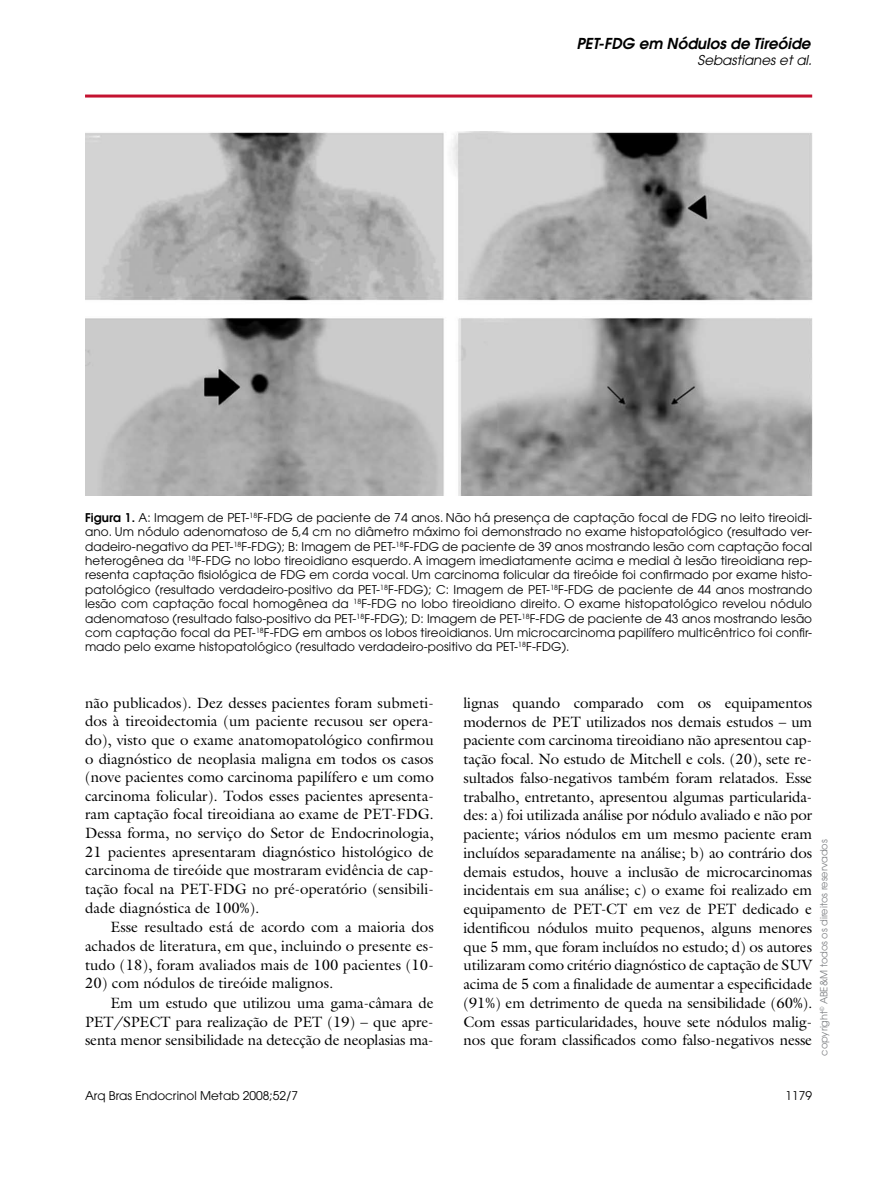
<style>
.page{position:relative;width:893px;height:1191px;background:#fff}
.page>*{position:absolute;margin:0;border:0;box-sizing:border-box;transform-origin:0 0}
.t1{font:15px/18.8px "Galliard";letter-spacing:-.01em;color:#000;text-align:justify}
.t2{font:italic 600 15px "Avant Garde";color:#000}
.t3{font:italic 13.5px "Avant Garde";color:#000}
.t4{font:12px/14.4px "Avant Garde";letter-spacing:.01em;color:#000;text-align:justify}
.t5{font:9.9px "Avant Garde";letter-spacing:-.01em;color:#808285}
.s1{font-weight:600}
</style>
<div class="page">
<hr style="left:85px;top:95px;width:727px;height:3px;background:#c41230">
<img style="left:85px;top:132px;width:727px;height:363px">
<p class="t2" style="left:577px;top:34px;width:235px">PET-FDG em Nódulos de Tireóide</p>
<p class="t3" style="left:698px;top:52px;width:116px">Sebastianes et al.</p>
<p class="t4" style="left:85px;top:510px;width:729px"><span class="s1">Figura 1.</span> A: Imagem de PET-<sup>18</sup>F-FDG de paciente de 74 anos. Não há presença de captação focal de FDG no leito tireoidi&shy;ano. Um nódulo adenomatoso de 5,4 cm no diâmetro máximo foi demonstrado no exame histopatológico (resultado ver&shy;dadeiro-negativo da PET-<sup>18</sup>F-FDG); B: Imagem de PET-<sup>18</sup>F-FDG de paciente de 39 anos mostrando lesão com captação focal heterogênea da <sup>18</sup>F-FDG no lobo tireoidiano esquerdo. A imagem imediatamente acima e medial à lesão tireoidiana rep&shy;resenta captação fisiológica de FDG em corda vocal. Um carcinoma folicular da tireóide foi confirmado por exame histo&shy;patológico (resultado verdadeiro-positivo da PET-<sup>18</sup>F-FDG); C: Imagem de PET-<sup>18</sup>F-FDG de paciente de 44 anos mostrando lesão com captação focal homogênea da <sup>18</sup>F-FDG no lobo tireoidiano direito. O exame histopatológico revelou nódulo adenomatoso (resultado falso-positivo da PET-<sup>18</sup>F-FDG); D: Imagem de PET-<sup>18</sup>F-FDG de paciente de 43 anos mostrando lesão com captação focal da PET-<sup>18</sup>F-FDG em ambos os lobos tireoidianos. Um microcarcinoma papilífero multicêntrico foi confir&shy;mado pelo exame histopatológico (resultado verdadeiro-positivo da PET-<sup>18</sup>F-FDG).</p>
<p class="t1" style="left:85px;top:693px;width:350px">não publicados). Dez desses pacientes foram submeti&shy;dos à tireoidectomia (um paciente recusou ser opera&shy;do), visto que o exame anatomopatológico confirmou o diagnóstico de neoplasia maligna em todos os casos (nove pacientes como carcinoma papilífero e um como carcinoma folicular). Todos esses pacientes apresenta&shy;ram captação focal tireoidiana ao exame de PET-FDG.<br>Dessa forma, no serviço do Setor de Endocrinologia, 21 pacientes apresentaram diagnóstico histológico de carcinoma de tireóide que mostraram evidência de cap&shy;tação focal na PET-FDG no pré-operatório (sensibili&shy;dade diagnóstica de 100%).</p>
<p class="t1" style="left:85px;top:917px;width:350px;text-indent:26px">Esse resultado está de acordo com a maioria dos achados de literatura, em que, incluindo o presente es&shy;tudo (18), foram avaliados mais de 100 pacientes (10-</p>
<p class="t1" style="left:85px;top:973px;width:250px">20) com nódulos de tireóide malignos.</p>
<p class="t1" style="left:111px;top:993px;width:325px">Em um estudo que utilizou uma gama-câmara de</p>
<p class="t1" style="left:85px;top:1012px;width:350px">PET/SPECT para realização de PET (19) – que apre-</p>
<p class="t1" style="left:85px;top:1030px;width:350px">senta menor sensibilidade na detecção de neoplasias ma-</p>
<p class="t1" style="left:463px;top:693px;width:350px">lignas quando comparado com os equipamentos modernos de PET utilizados nos demais estudos – um paciente com carcinoma tireoidiano não apresentou cap&shy;tação focal. No estudo de Mitchell e cols. (20), sete re&shy;sultados falso-negativos também foram relatados. Esse trabalho, entretanto, apresentou algumas particularida&shy;des: a) foi utilizada análise por nódulo avaliado e não por paciente; vários nódulos em um mesmo paciente eram incluídos separadamente na análise; b) ao contrário dos demais estudos, houve a inclusão de microcarcinomas incidentais em sua análise; c) o exame foi realizado em equipamento de PET-CT em vez de PET dedicado e identificou nódulos muito pequenos, alguns menores que 5 mm, que foram incluídos no estudo; d) os autores utilizaram como critério diagnóstico de captação de SUV acima de 5 com a finalidade de aumentar a especificidade (91%) em detrimento de queda na sensibilidade (60%).<br>Com essas particularidades, houve sete nódulos malig&shy;nos que foram classificados como falso-negativos nesse</p>
<p class="t5" style="left:818px;top:1055px;width:217px;rotate:-90deg">copyright<sup>©</sup> ABE&amp;M todos os direitos reservados</p>
<p class="t4" style="left:85px;top:1088px;width:215px">Arq Bras Endocrinol Metab 2008;52/7</p>
<p class="t4" style="left:786px;top:1088px;width:28px">1179</p>
</div>
